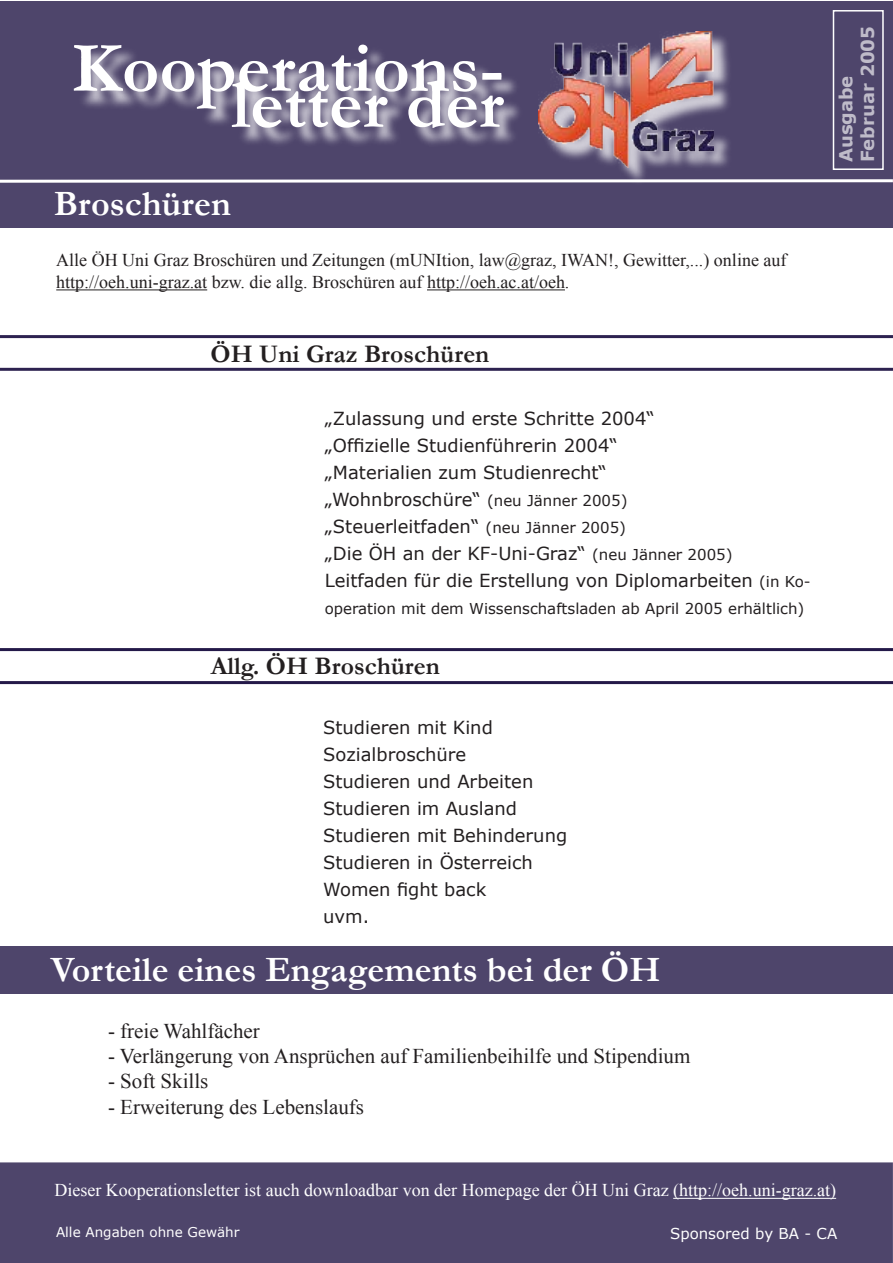
<style>
.page{position:relative;width:893px;height:1263px;background:#fff}
.page>*{position:absolute;margin:0;border:0;box-sizing:border-box;transform-origin:0 0}
.t1{font:700 72px "Garamond";color:#fff}
.t2{font:700 36px "Garamond";color:#fff}
.t3{font:700 25.5px "Garamond";color:#231f20}
.t4{font:21px "Times New Roman";color:#231f20}
.t5{font:18px "Verdana";color:#231f20}
.t6{font:18px "Times New Roman";color:#231f20}
.t7{font:18px "Times New Roman";color:#fff}
.t8{font:700 18px/21.6px "Verdana";color:#fff}
.t9{font:15px "Verdana";color:#231f20}
.t10{font:15px "Verdana";color:#fff}
.t11{font:13.5px "Verdana";color:#fff}
.s1{font-size:15px}
</style>
<div class="page">
<div style="left:0;top:1px;width:893px;height:227px;background:#4e456b"></div>
<div style="left:0;top:946px;width:893px;height:48px;background:#4e456b"></div>
<div style="left:0;top:1162px;width:893px;height:101px;background:#4e456b"></div>
<div style="left:77px;top:46px;width:446px;height:102px;background:#fff;opacity:.75"></div>
<hr style="left:56px;top:289px;width:151px;height:1px;background:#231f20">
<hr style="left:427px;top:289px;width:138px;height:1px;background:#231f20">
<div style="left:540px;top:33px;width:193px;height:153px;background:#fff;opacity:.75"></div>
<img style="left:539px;top:31px;width:174px;height:137px">
<hr style="left:673px;top:1198px;width:163px;height:1px;background:#fff">
<svg style="left:0;top:178px;width:893px;height:6px"></svg>
<svg style="left:0;top:335px;width:893px;height:36px"></svg>
<svg style="left:0;top:648px;width:893px;height:36px"></svg>
<div style="left:833px;top:10px;width:51px;height:160px;border:2px solid #fff"></div>
<p class="t1" style="left:72px;top:19px;width:433px">Kooperations-</p>
<p class="t1" style="left:232px;top:55px;width:274px">letter der</p>
<p class="t2" style="left:54px;top:179px;width:178px">Broschüren</p>
<p class="t6" style="left:56px;top:248px;width:732px">Alle ÖH Uni Graz Broschüren und Zeitungen (mUNItion, law@graz, IWAN!, Gewitter,...) online auf</p>
<p class="t6" style="left:56px;top:270px;width:515px">http://oeh.uni-graz.at bzw. die allg. Broschüren auf http://oeh.ac.at/oeh.</p>
<p class="t3" style="left:210px;top:337px;width:280px">ÖH Uni Graz Broschüren</p>
<p class="t5" style="left:325px;top:407px;width:332px">„Zulassung und erste Schritte 2004“</p>
<p class="t5" style="left:325px;top:434px;width:295px">„Offizielle Studienführerin 2004“</p>
<p class="t5" style="left:325px;top:461px;width:284px">„Materialien zum Studienrecht“</p>
<p class="t5" style="left:325px;top:488px;width:304px">„Wohnbroschüre“ <span class="s1">(neu Jänner 2005)</span></p>
<p class="t5" style="left:325px;top:515px;width:303px">„Steuerleitfaden“ <span class="s1">(neu Jänner 2005)</span></p>
<p class="t5" style="left:325px;top:542px;width:409px">„Die ÖH an der KF-Uni-Graz“ <span class="s1">(neu Jänner 2005)</span></p>
<p class="t5" style="left:325px;top:569px;width:487px">Leitfaden für die Erstellung von Diplomarbeiten <span class="s1">(in Ko-</span></p>
<p class="t9" style="left:325px;top:599px;width:481px">operation mit dem Wissenschaftsladen ab April 2005 erhältlich)</p>
<p class="t3" style="left:211px;top:649px;width:231px">Allg. ÖH Broschüren</p>
<p class="t5" style="left:323px;top:715px;width:171px">Studieren mit Kind</p>
<p class="t5" style="left:323px;top:742px;width:145px">Sozialbroschüre</p>
<p class="t5" style="left:323px;top:769px;width:212px">Studieren und Arbeiten</p>
<p class="t5" style="left:323px;top:796px;width:195px">Studieren im Ausland</p>
<p class="t5" style="left:323px;top:823px;width:246px">Studieren mit Behinderung</p>
<p class="t5" style="left:323px;top:850px;width:211px">Studieren in Österreich</p>
<p class="t5" style="left:323px;top:877px;width:165px">Women fight back</p>
<p class="t5" style="left:323px;top:904px;width:48px">uvm.</p>
<p class="t2" style="left:51px;top:945px;width:611px">Vorteile eines Engagements bei der ÖH</p>
<p class="t4" style="left:108px;top:1017px;width:153px">- freie Wahlfächer</p>
<p class="t4" style="left:108px;top:1042px;width:584px">- Verlängerung von Ansprüchen auf Familienbeihilfe und Stipendium</p>
<p class="t4" style="left:108px;top:1067px;width:102px">- Soft Skills</p>
<p class="t4" style="left:108px;top:1092px;width:258px">- Erweiterung des Lebenslaufs</p>
<p class="t8" style="left:834px;top:162px;width:138px;rotate:-90deg">Ausgabe<br>Februar 2005</p>
<p class="t7" style="left:54px;top:1178px;width:783px">Dieser Kooperationsletter ist auch downloadbar von der Homepage der ÖH Uni Graz (http://oeh.uni-graz.at)</p>
<p class="t11" style="left:56px;top:1224px;width:185px">Alle Angaben ohne Gewähr</p>
<p class="t10" style="left:670px;top:1224px;width:169px">Sponsored by BA - CA</p>
</div>
